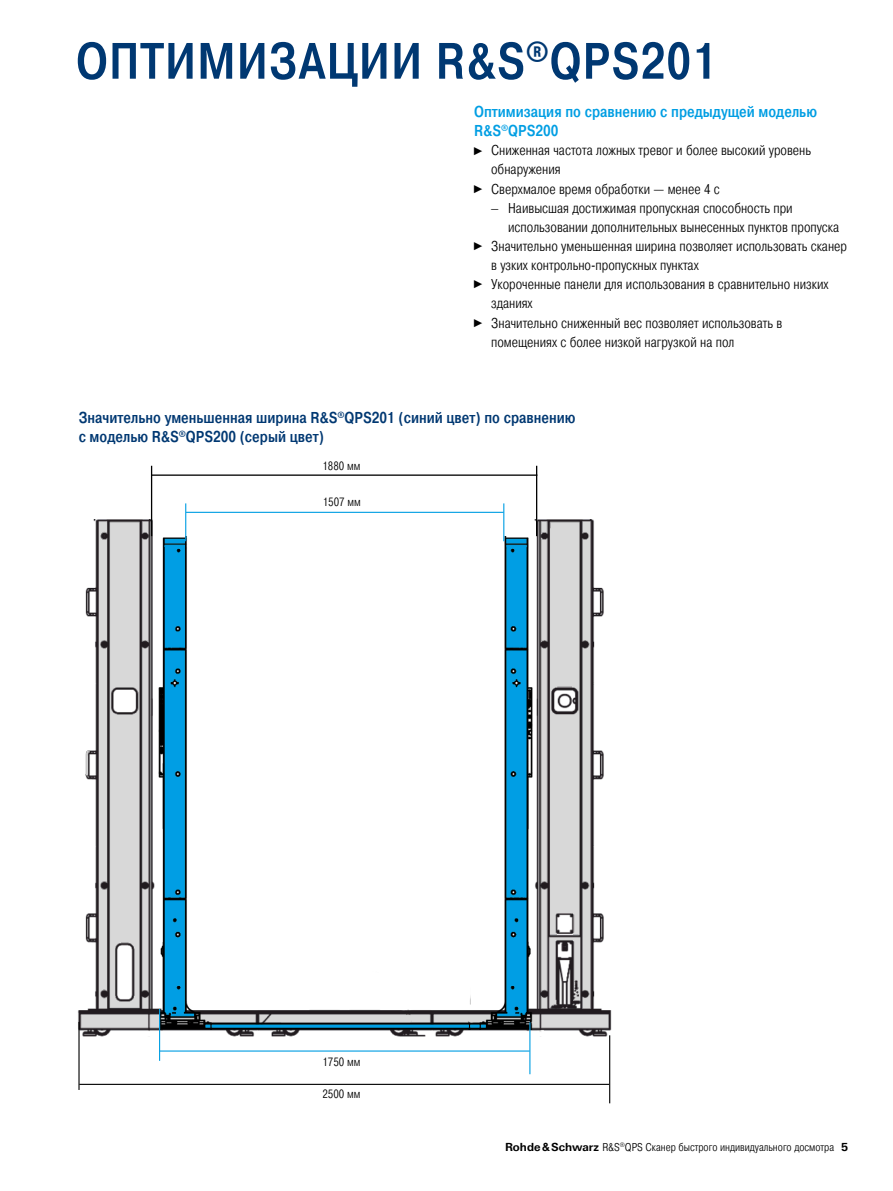
<style>
.page{position:relative;width:893px;height:1191px;background:#fff}
.page>*{position:absolute;margin:0;border:0;box-sizing:border-box;transform-origin:0 0}
.Seiten_Headline_34Pt{font:500 51px "Pragmatica Cond";letter-spacing:.02em;color:#003872}
.Grafik_Tabelle_Übers{font:500 15.75px/19.2px "Pragmatica Cond";color:#003872}
.Absatzfett_cyan{font:500 15.75px/19.2px "Pragmatica Cond";color:#009ee3}
.t1{font:300 14.25px/19.2px "Pragmatica Cond";color:#000}
.Grafiktext_ohne_Rast{font:300 12px "Pragmatica Cond";color:#000}
.t2{font:300 11.25px "Pragmatica Cond";color:#000}
.s1{font-family:"Arial Narrow";font-weight:400;font-size:11.4px}
.s2{font-family:"Linotype Univers 330"}
.s3{font-family:"Linotype Univers 630";font-weight:700}
</style>
<div class="page">
<img style="left:78px;top:519px;width:534px;height:517px">
<img style="left:156px;top:536px;width:376px;height:493px">
<hr style="left:503px;top:503px;width:1px;height:38px;background:#009ee3">
<hr style="left:185px;top:503px;width:1px;height:38px;background:#009ee3">
<hr style="left:186px;top:512px;width:318px;height:1px;background:#009ee3">
<hr style="left:529px;top:1022px;width:1px;height:52px;background:#009ee3">
<hr style="left:159px;top:1009px;width:1px;height:51px;background:#009ee3">
<hr style="left:160px;top:1050px;width:370px;height:1px;background:#009ee3">
<hr style="left:609px;top:1035px;width:1px;height:68px;background:#000">
<hr style="left:78px;top:1022px;width:2px;height:68px;background:#000">
<hr style="left:79px;top:1083px;width:530px;height:2px;background:#000">
<hr style="left:152px;top:474px;width:385px;height:2px;background:#000">
<hr style="left:536px;top:466px;width:1px;height:70px;background:#000">
<hr style="left:151px;top:466px;width:1px;height:70px;background:#000">
<p class="Seiten_Headline_34Pt" style="left:76px;top:31px;width:642px">ОПТИМИЗАЦИИ R&amp;S<sup>®</sup>QPS201</p>
<p class="Absatzfett_cyan" style="left:474px;top:102px;width:344px">Оптимизация по сравнению с предыдущей моделью<br>R&amp;S<sup>®</sup>QPS200</p>
<p class="t1" style="left:491px;top:141px;width:322px;text-indent:-17px"><span class="s1">►</span> Сниженная частота ложных тревог и более высокий уровень обнаружения</p>
<p class="t1" style="left:474px;top:179px;width:247px"><span class="s1">►</span> Сверхмалое время обработки — менее 4 с</p>
<p class="t1" style="left:508px;top:198px;width:333px;text-indent:-17px"><span class="s2">–</span> Наивысшая достижимая пропускная способность при использовании дополнительных вынесенных пунктов пропуска</p>
<p class="t1" style="left:491px;top:237px;width:357px;text-indent:-17px"><span class="s1">►</span> Значительно уменьшенная ширина позволяет использовать сканер в узких контрольно-пропускных пунктах</p>
<p class="t1" style="left:491px;top:275px;width:339px;text-indent:-17px"><span class="s1">►</span> Укороченные панели для использования в сравнительно низких зданиях</p>
<p class="t1" style="left:491px;top:313px;width:293px;text-indent:-17px"><span class="s1">►</span> Значительно сниженный вес позволяет использовать в помещениях с более низкой нагрузкой на пол</p>
<p class="Grafik_Tabelle_Übers" style="left:79px;top:408px;width:498px">Значительно уменьшенная ширина R&amp;S<sup>®</sup>QPS201 (синий цвет) по сравнению с моделью R&amp;S<sup>®</sup>QPS200 (серый цвет)</p>
<p class="Grafiktext_ohne_Rast" style="left:322px;top:459px;width:39px">1880 мм</p>
<p class="Grafiktext_ohne_Rast" style="left:323px;top:495px;width:39px">1507 мм</p>
<p class="Grafiktext_ohne_Rast" style="left:322px;top:1055px;width:39px">1750 мм</p>
<p class="Grafiktext_ohne_Rast" style="left:322px;top:1087px;width:39px">2500 мм</p>
<p class="t2" style="left:505px;top:1140px;width:345px"><span class="s3">Rohde&amp;Schwarz</span> R&amp;S<sup>®</sup>QPS Сканер быстрого индивидуального досмотра <span class="s3">5</span></p>
</div>
